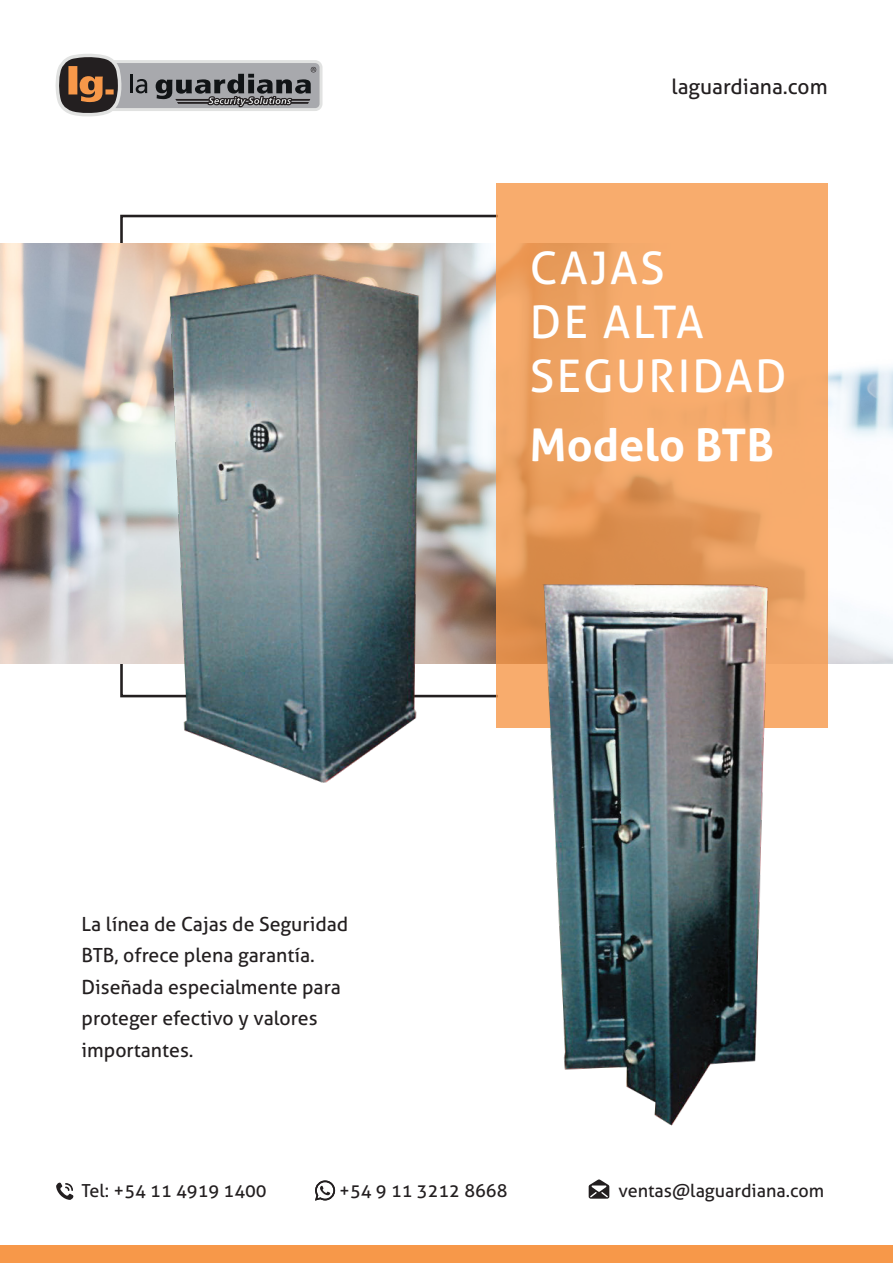
<style>
.page{position:relative;width:893px;height:1263px;background:#fff}
.page>*{position:absolute;margin:0;border:0;box-sizing:border-box;transform-origin:0 0}
.t1{font:45px/54px "Aller";letter-spacing:.05em;color:#fff}
.t2{font:700 45px "Aller";color:#fff}
.t3{font:21px "Aller";color:#231f20}
.t4{font:19.5px/31.5px "Aller";color:#231f20}
.t5{font:18px "Aller";color:#231f20}
</style>
<div class="page">
<img style="left:0;top:243px;width:893px;height:420px">
<svg style="left:496px;top:183px;width:332px;height:545px;background:#f1a566"></svg>
<div style="left:0;top:1245px;width:893px;height:18px;background:#f79849"></div>
<svg style="left:55px;top:54px;width:267px;height:63px"></svg>
<svg style="left:56px;top:1182px;width:18px;height:18px"></svg>
<svg style="left:589px;top:1179px;width:20px;height:20px"></svg>
<svg style="left:315px;top:1180px;width:20px;height:20px"></svg>
<img style="left:142px;top:251px;width:301px;height:532px">
<img style="left:522px;top:566px;width:269px;height:560px">
<p class="t3" style="left:671px;top:74px;width:158px">laguardiana.com</p>
<p class="t4" style="left:82px;top:908px;width:268px">La línea de Cajas de Seguridad<br>BTB, ofrece plena garantía.<br>Diseñada especialmente para proteger efectivo y valores importantes.</p>
<h1 class="t1" style="left:530px;top:240px;width:258px">CAJAS<br>DE ALTA<br>SEGURIDAD</h1>
<h1 class="t2" style="left:530px;top:417px;width:245px">Modelo BTB</h1>
<p class="t5" style="left:82px;top:1180px;width:187px">Tel: +54 11 4919 1400</p>
<p class="t5" style="left:339px;top:1180px;width:170px">+54 9 11 3212 8668</p>
<p class="t5" style="left:618px;top:1180px;width:207px">ventas@laguardiana.com</p>
</div>
